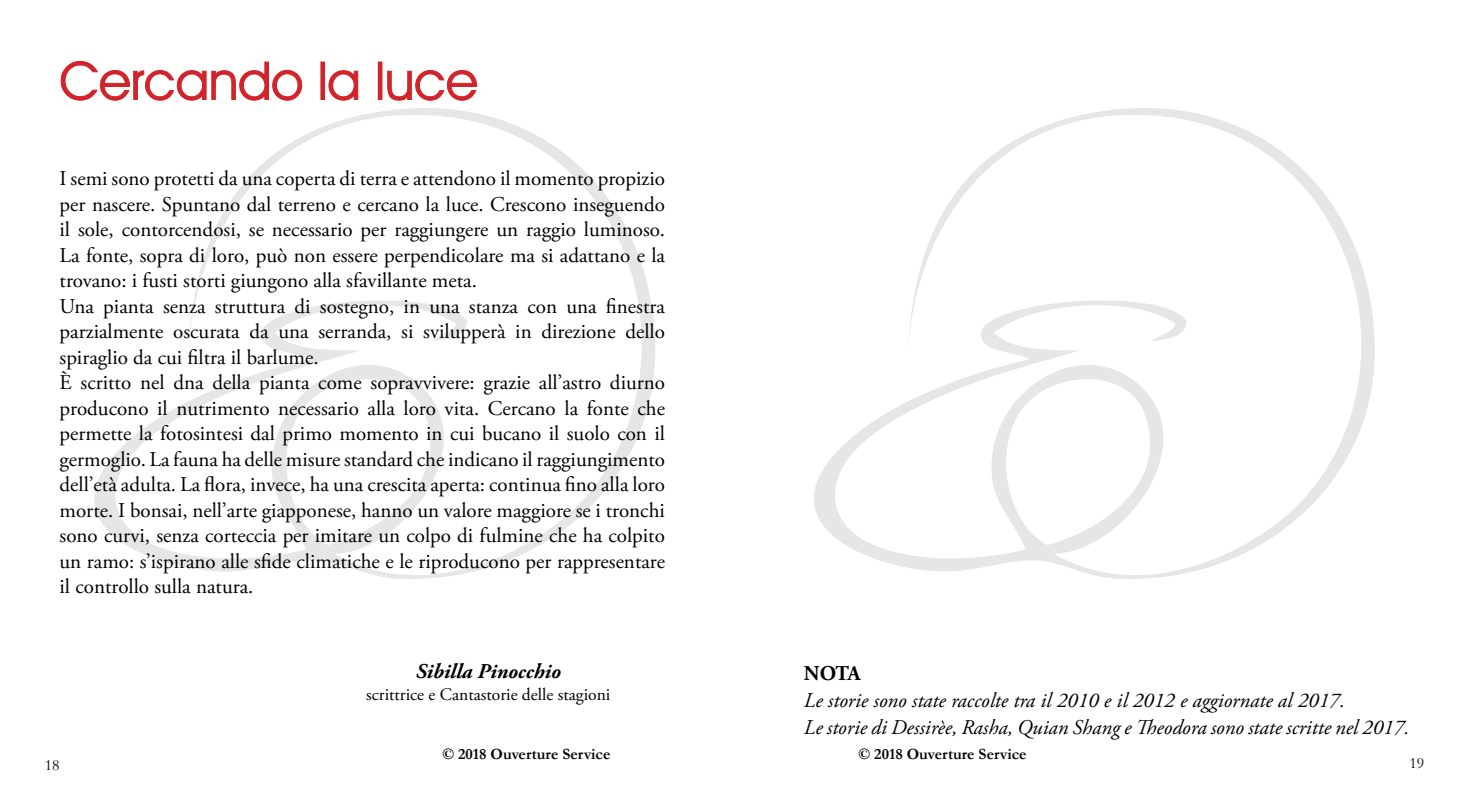
<style>
.page{position:relative;width:1469px;height:794px;background:#fff}
.page>*{position:absolute;margin:0;border:0;box-sizing:border-box;transform-origin:0 0}
.t1{font:52.5px "Avant Garde IT Cby BT";color:#d2232a}
.t2{font:21px/25.6px "Adobe Garamond Pro";color:#000}
.t3{font:italic 21px/27.1px "Adobe Garamond Pro";color:#000}
.t4{font:italic 700 21px "Adobe Garamond Pro";color:#000}
.t5{font:700 21px "Adobe Garamond Pro";color:#000}
.t6{font:17.5px "Adobe Garamond Pro";color:#000}
.t7{font:700 15.75px "Garamond";color:#000}
.t8{font:15.75px "Garamond";color:#000}
</style>
<div class="page">
<svg style="left:94px;top:108px;width:561px;height:471px"></svg>
<svg style="left:814px;top:108px;width:561px;height:471px"></svg>
<svg style="left:60px;top:60px;width:243px;height:41px"></svg>
<div style="left:320px;top:62px;width:5px;height:38px;border:1px solid #d2232a"></div>
<svg style="left:328px;top:70px;width:30px;height:31px"></svg>
<div style="left:378px;top:62px;width:4px;height:38px;border:1px solid #d2232a"></div>
<svg style="left:387px;top:70px;width:90px;height:31px"></svg>
<h1 class="t1" style="left:60px;top:49px;width:420px">Cercando la luce</h1>
<p class="t2" style="left:60px;top:166px;width:607px">I semi sono protetti da una coperta di terra e attendono il momento propizio per nascere. Spuntano dal terreno e cercano la luce. Crescono inseguendo il sole, contorcendosi, se necessario per raggiungere un raggio luminoso.<br>La fonte, sopra di loro, può non essere perpendicolare ma si adattano e la trovano: i fusti storti giungono alla sfavillante meta.<br>Una pianta senza struttura di sostegno, in una stanza con una finestra parzialmente oscurata da una serranda, si svilupperà in direzione dello spiraglio da cui filtra il barlume.<br>È scritto nel dna della pianta come sopravvivere: grazie all’astro diurno producono il nutrimento necessario alla loro vita. Cercano la fonte che permette la fotosintesi dal primo momento in cui bucano il suolo con il germoglio. La fauna ha delle misure standard che indicano il raggiungimento dell’età adulta. La flora, invece, ha una crescita aperta: continua fino alla loro morte. I bonsai, nell’arte giapponese, hanno un valore maggiore se i tronchi sono curvi, senza corteccia per imitare un colpo di fulmine che ha colpito un ramo: s’ispirano alle sfide climatiche e le riproducono per rappresentare il controllo sulla natura.</p>
<p class="t4" style="left:416px;top:659px;width:147px">Sibilla Pinocchio</p>
<p class="t6" style="left:366px;top:683px;width:246px">scrittrice e Cantastorie delle stagioni</p>
<p class="t5" style="left:804px;top:661px;width:16px">NOTA</p>
<p class="t3" style="left:804px;top:687px;width:607px">Le storie sono state raccolte tra il 2010 e il 2012 e aggiornate al 2017.<br>Le storie di Dessirèe, Rasha, Quian Shang e Theodora sono state scritte nel 2017.</p>
<p class="t7" style="left:442px;top:745px;width:169px">© 2018 Ouverture Service</p>
<p class="t7" style="left:858px;top:745px;width:169px">© 2018 Ouverture Service</p>
<p class="t8" style="left:45px;top:755px;width:16px">18</p>
<p class="t8" style="left:1409px;top:753px;width:16px">19</p>
</div>
